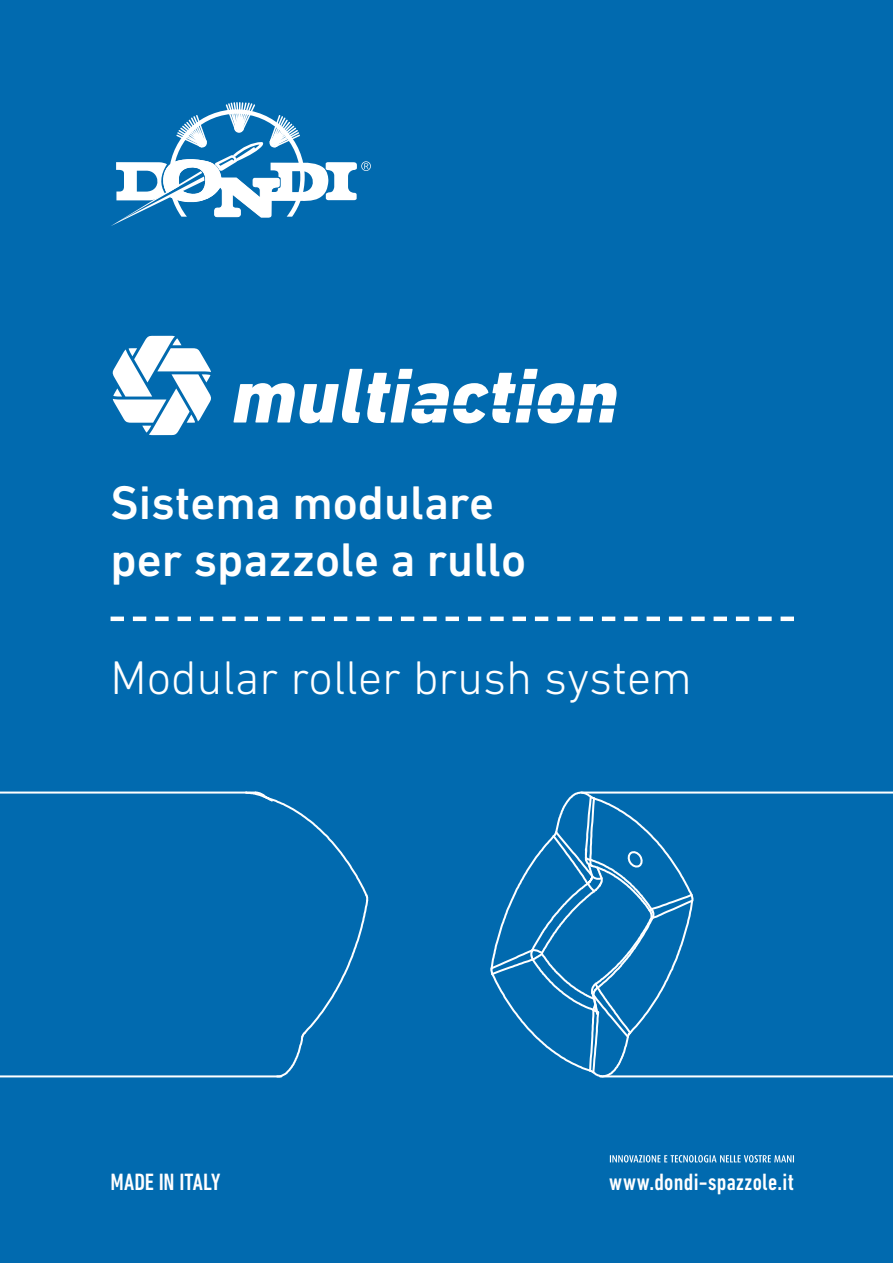
<style>
.page{position:relative;width:893px;height:1263px;background:#016aaf}
.page>*{position:absolute;margin:0;border:0;box-sizing:border-box;transform-origin:0 0}
.t1{font:500 48px/57px "DIN Next LT Pro";color:#fff}
.t2{font:300 48px "DIN Next LT Pro";color:#fff}
.t3{font:500 condensed 24px "DIN Next LT Pro";letter-spacing:.01em;color:#fff}
</style>
<div class="page">
<svg style="left:111px;top:102px;width:260px;height:124px"></svg>
<svg style="left:111px;top:616px;width:683px;height:5px"></svg>
<svg style="left:233px;top:369px;width:384px;height:54px"></svg>
<svg style="left:112px;top:336px;width:99px;height:99px"></svg>
<hr style="left:581px;top:791px;width:312px;height:2px;background:#fff">
<hr style="left:600px;top:1075px;width:293px;height:2px;background:#fff">
<svg style="left:490px;top:791px;width:205px;height:287px"></svg>
<hr style="left:0;top:791px;width:246px;height:2px;background:#fff">
<hr style="left:0;top:1075px;width:281px;height:2px;background:#fff">
<svg style="left:244px;top:791px;width:125px;height:287px"></svg>
<svg style="left:610px;top:1155px;width:184px;height:7px"></svg>
<p class="t1" style="left:111px;top:473px;width:417px">Sistema modulare per spazzole a rullo</p>
<p class="t2" style="left:111px;top:650px;width:583px">Modular roller brush system</p>
<p class="t3" style="left:111px;top:1168px;width:111px">MADE IN ITALY</p>
<p class="t3" style="left:609px;top:1168px;width:186px">www.dondi-spazzole.it</p>
</div>
